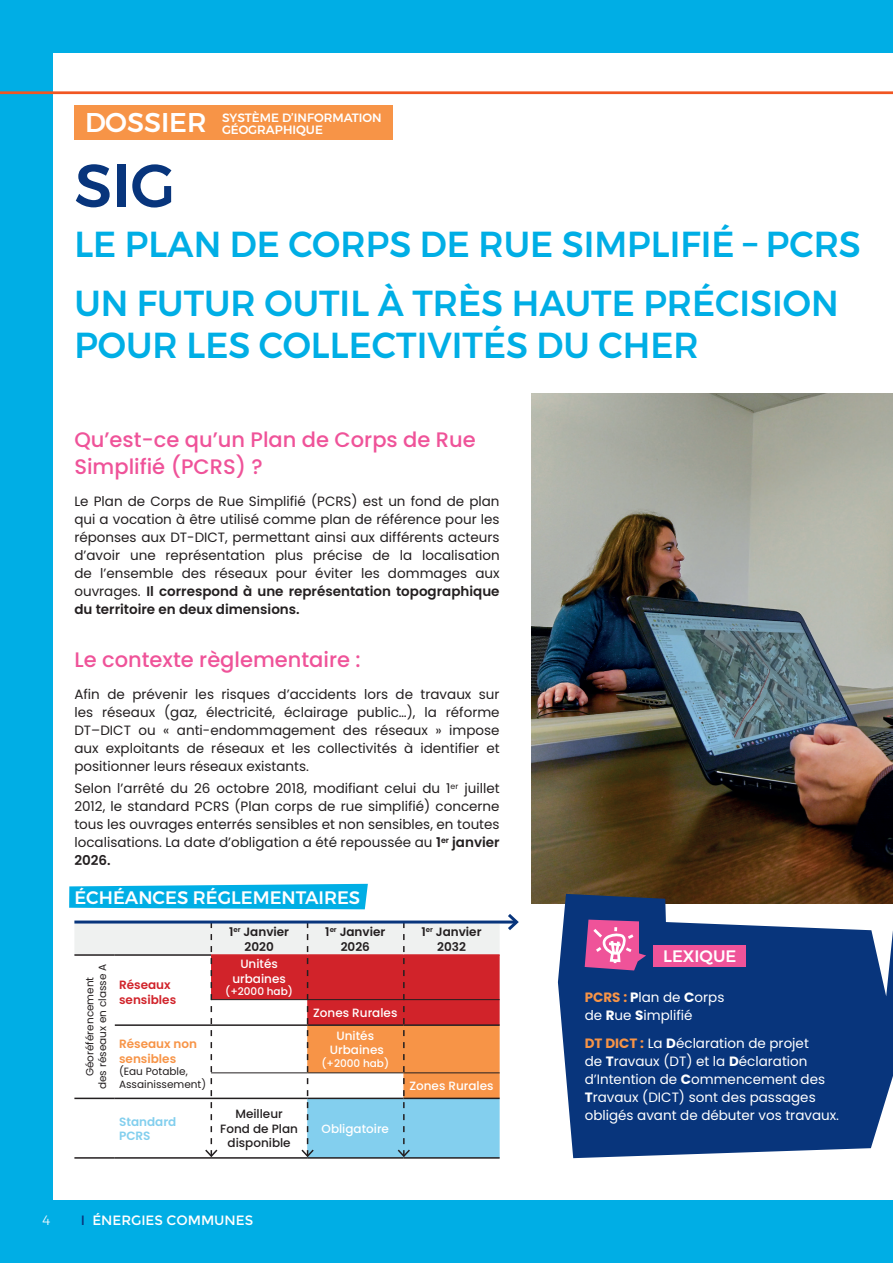
<style>
.page{position:relative;width:893px;height:1263px;background:#00aee5}
.page>*{position:absolute;margin:0;border:0;box-sizing:border-box;transform-origin:0 0}
.t1{font:500 60px "Montserrat";color:#08357c}
.t2{font:500 36px/58.9px "Montserrat";color:#00aee5}
.t3{font:500 27px "Montserrat";color:#fff}
.t4{font:500 21px/27px "Poppins";color:#ef5399}
.t5{font:500 18px "Montserrat";color:#fff}
.t6{font:500 16.5px "Montserrat";color:#fff}
.t7{font:13.5px/18px "Poppins";color:#231f20;text-align:justify}
.t8{font:13.5px/18px "Poppins";color:#fff}
.t9{font:13.5px "Montserrat";color:#fff}
.t10{font:300 13.5px "Montserrat";color:#fff}
.t11{font:500 12px/14.4px "Poppins";color:#fff;text-align:center}
.t12{font:600 12px/14.4px "Poppins";color:#231f20;text-align:center}
.t13{font:500 12px/12px "Montserrat";color:#fff}
.t14{font:500 12px/14.4px "Poppins";color:#231f20;text-align:center}
.t15{font:600 12px/14.4px "Poppins";color:#f79447}
.t16{font:600 12px/14.4px "Poppins";color:#d1232a}
.t17{font:600 12px/14.4px "Poppins";color:#83cfee}
.t18{font:10.5px/12.6px "Poppins";color:#231f20}
.t19{font:500 10.5px "Poppins";color:#fff}
.s1{font-weight:600}
.s2{color:#08357c}
.s3{font-weight:700;color:#f79447}
.s4{font-weight:700}
</style>
<div class="page">
<div style="left:53px;top:53px;width:840px;height:1146px;background:#fff"></div>
<div style="left:74px;top:105px;width:319px;height:34px;background:#f79447"></div>
<hr style="left:0;top:91px;width:893px;height:3px;background:#f15622">
<img style="left:531px;top:393px;width:362px;height:511px">
<svg style="left:558px;top:894px;width:335px;height:264px;background:#274c88"></svg>
<div style="left:654px;top:945px;width:92px;height:21px;background:#ef5399"></div>
<svg style="left:585px;top:919px;width:61px;height:51px;background:#c6629f"></svg>
<hr style="left:74px;top:1157px;width:41px;height:2px;background:#231f20">
<hr style="left:115px;top:1157px;width:96px;height:2px;background:#231f20">
<hr style="left:211px;top:1157px;width:96px;height:2px;background:#231f20">
<hr style="left:307px;top:1157px;width:96px;height:2px;background:#231f20">
<hr style="left:403px;top:1157px;width:97px;height:2px;background:#231f20">
<svg style="left:69px;top:884px;width:450px;height:274px"></svg>
<h3 class="t3" style="left:85px;top:102px;width:123px">DOSSIER</h3>
<p class="t13" style="left:222px;top:111px;width:161px">SYSTÈME D’INFORMATION<br>GÉOGRAPHIQUE</p>
<h1 class="t1" style="left:74px;top:139px;width:102px">SIG</h1>
<h2 class="t2" style="left:74px;top:215px;width:788px">LE PLAN DE CORPS DE RUE SIMPLIFIÉ – PCRS<br>UN FUTUR OUTIL À TRÈS HAUTE PRÉCISION</h2>
<h2 class="t2" style="left:74px;top:316px;width:626px">POUR LES COLLECTIVITÉS DU CHER</h2>
<h3 class="t4" style="left:74px;top:427px;width:403px">Qu’est-ce qu’un Plan de Corps de Rue<br>Simplifié (PCRS) ?</h3>
<p class="t7" style="left:74px;top:492px;width:427px">Le Plan de Corps de Rue Simplifié (PCRS) est un fond de plan qui a vocation à être utilisé comme plan de référence pour les réponses aux DT-DICT, permettant ainsi aux différents acteurs d’avoir une représentation plus précise de la localisation de l’ensemble des réseaux pour éviter les dommages aux ouvrages. <span class="s1">Il correspond à une représentation topographique du territoire en deux dimensions.</span></p>
<h3 class="t4" style="left:74px;top:647px;width:288px">Le contexte règlementaire :</h3>
<p class="t7" style="left:74px;top:685px;width:427px">Afin de prévenir les risques d’accidents lors de travaux sur les réseaux (gaz, électricité, éclairage public…), la réforme DT–DICT ou « anti-endommagement des réseaux » impose aux exploitants de réseaux et les collectivités à identifier et positionner leurs réseaux existants.</p>
<p class="t7" style="left:74px;top:779px;width:427px">Selon l’arrêté du 26 octobre 2018, modifiant celui du 1<sup>er</sup> juillet 2012, le standard PCRS (Plan corps de rue simplifié) concerne tous les ouvrages enterrés sensibles et non sensibles, en toutes localisations. La date d’obligation a été repoussée au <span class="s1">1</span><sup>er</sup> <span class="s1">janvier 2026.</span></p>
<h3 class="t5" style="left:74px;top:883px;width:287px">ÉCHÉANCES RÉGLEMENTAIRES</h3>
<p class="t18" style="left:83px;top:1089px;width:127px;text-align:center;rotate:-90deg">Géoréférencement<br>des réseaux en classe A</p>
<p class="t16" style="left:119px;top:978px;width:59px">Réseaux sensibles</p>
<p class="t15" style="left:119px;top:1037px;width:79px">Réseaux non sensibles</p>
<p class="t18" style="left:119px;top:1065px;width:89px">(Eau Potable,<br>Assainissement)</p>
<p class="t12" style="left:229px;top:925px;width:62px">1<sup>er</sup> Janvier<br>2020</p>
<p class="t12" style="left:325px;top:925px;width:62px">1<sup>er</sup> Janvier<br>2026</p>
<p class="t12" style="left:421px;top:925px;width:62px">1<sup>er</sup> Janvier<br>2032</p>
<p class="t11" style="left:232px;top:957px;width:55px">Unités urbaines</p>
<p class="t19" style="left:225px;top:985px;width:69px">(+2000 hab)</p>
<p class="t11" style="left:313px;top:1005px;width:86px">Zones Rurales</p>
<p class="t11" style="left:330px;top:1029px;width:55px">Unités<br>Urbaines</p>
<p class="t19" style="left:321px;top:1057px;width:69px">(+2000 hab)</p>
<p class="t11" style="left:409px;top:1078px;width:86px">Zones Rurales</p>
<p class="t17" style="left:119px;top:1114px;width:59px">Standard<br>PCRS</p>
<p class="t14" style="left:220px;top:1107px;width:79px">Meilleur<br>Fond de Plan disponible</p>
<p class="t11" style="left:322px;top:1121px;width:69px">Obligatoire</p>
<p class="t10" style="left:43px;top:1210px;width:9px">4</p>
<p class="t9" style="left:81px;top:1212px;width:174px"><span class="s2">I</span> ÉNERGIES COMMUNES</p>
<p class="t6" style="left:663px;top:943px;width:75px">LEXIQUE</p>
<p class="t8" style="left:585px;top:988px;width:141px"><span class="s3">PCRS :</span> <span class="s4">P</span>lan de <span class="s4">C</span>orps de <span class="s4">R</span>ue <span class="s4">S</span>implifié</p>
<p class="t8" style="left:585px;top:1035px;width:256px"><span class="s3">DT DICT :</span> La <span class="s4">D</span>éclaration de projet<br>de <span class="s4">T</span>ravaux (DT) et la <span class="s4">D</span>éclaration d’Intention de <span class="s4">C</span>ommencement des <span class="s4">T</span>ravaux (DICT) sont des passages obligés avant de débuter vos travaux.</p>
</div>
